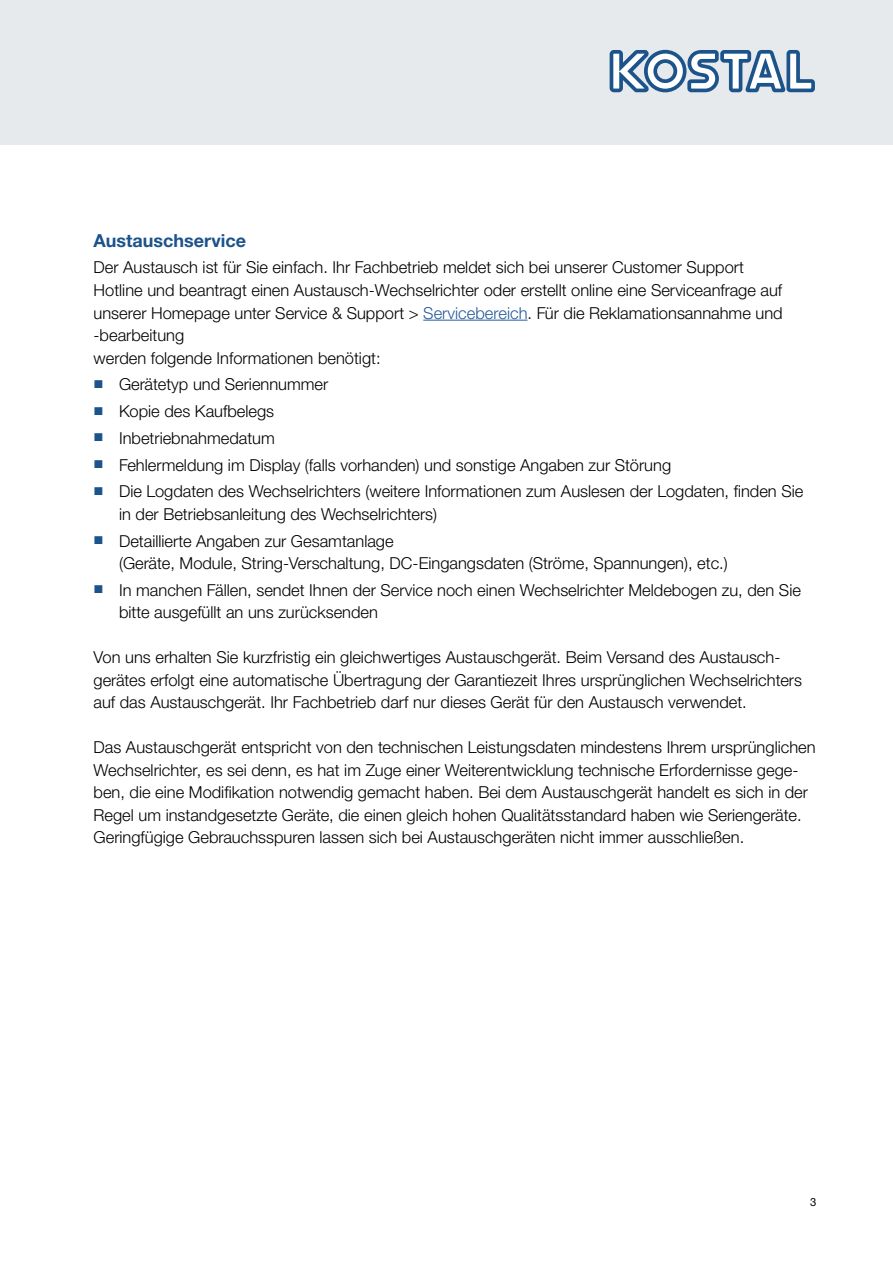
<style>
.page{position:relative;width:893px;height:1263px;background:#fff}
.page>*{position:absolute;margin:0;border:0;box-sizing:border-box;transform-origin:0 0}
.t1{font:700 18px "Helvetica Neue LTW1 G";color:#1c538a}
.Copy{font:300 16.5px/22.5px "Helvetica Neue LTW1 G";color:#000}
.t2{font:11.25px "Helvetica Neue LTW1 G";color:#000}
.s1{color:#275b9b}
.s2{font-family:"KOSTSYMB";font-weight:400;font-size:13.5px;color:#1c538a}
</style>
<div class="page">
<div style="left:0;top:0;width:893px;height:145px;background:#e7eaec"></div>
<svg style="left:610px;top:50px;width:205px;height:42px"></svg>
<hr style="left:423px;top:320px;width:104px;height:1px;background:#275b9b">
<h4 class="t1" style="left:94px;top:229px;width:154px">Austauschservice</h4>
<p class="Copy" style="left:94px;top:256px;width:691px">Der Austausch ist für Sie einfach. Ihr Fachbetrieb meldet sich bei unserer Customer Support Hotline und beantragt einen Austausch-Wechselrichter oder erstellt online eine Serviceanfrage auf unserer Homepage unter Service &amp; Support &gt; <span class="s1">Servicebereich</span>. Für die Reklamationsannahme und -bearbeitung<br>werden folgende Informationen benötigt:</p>
<p class="Copy" style="left:94px;top:373px;width:236px"><span class="s2">n</span> Gerätetyp und Seriennummer</p>
<p class="Copy" style="left:94px;top:400px;width:182px"><span class="s2">n</span> Kopie des Kaufbelegs</p>
<p class="Copy" style="left:94px;top:427px;width:183px"><span class="s2">n</span> Inbetriebnahmedatum</p>
<p class="Copy" style="left:94px;top:453px;width:579px"><span class="s2">n</span> Fehlermeldung im Display (falls vorhanden) und sonstige Angaben zur Störung</p>
<p class="Copy" style="left:119px;top:480px;width:686px;text-indent:-26px"><span class="s2">n</span> Die Logdaten des Wechselrichters (weitere Informationen zum Auslesen der Logdaten, finden Sie in der Betriebsanleitung des Wechselrichters)</p>
<p class="Copy" style="left:119px;top:529px;width:610px;text-indent:-26px"><span class="s2">n</span> Detaillierte Angaben zur Gesamtanlage<br>(Geräte, Module, String-Verschaltung, DC-Eingangsdaten (Ströme, Spannungen), etc.)</p>
<p class="Copy" style="left:119px;top:579px;width:683px;text-indent:-26px"><span class="s2">n</span> In manchen Fällen, sendet Ihnen der Service noch einen Wechselrichter Meldebogen zu, den Sie bitte ausgefüllt an uns zurücksenden</p>
<p class="Copy" style="left:94px;top:646px;width:710px">Von uns erhalten Sie kurzfristig ein gleichwertiges Austauschgerät. Beim Versand des Austausch&shy;gerätes erfolgt eine automatische Übertragung der Garantiezeit Ihres ursprünglichen Wechselrichters auf das Austauschgerät. Ihr Fachbetrieb darf nur dieses Gerät für den Austausch verwendet.</p>
<p class="Copy" style="left:94px;top:736px;width:724px">Das Austauschgerät entspricht von den technischen Leistungsdaten mindestens Ihrem ursprünglichen Wechselrichter, es sei denn, es hat im Zuge einer Weiterentwicklung technische Erfordernisse gege&shy;ben, die eine Modifikation notwendig gemacht haben. Bei dem Austauschgerät handelt es sich in der Regel um instandgesetzte Geräte, die einen gleich hohen Qualitätsstandard haben wie Seriengeräte.<br>Geringfügige Gebrauchsspuren lassen sich bei Austauschgeräten nicht immer ausschließen.</p>
<p class="t2" style="left:810px;top:1195px;width:8px">3</p>
</div>
